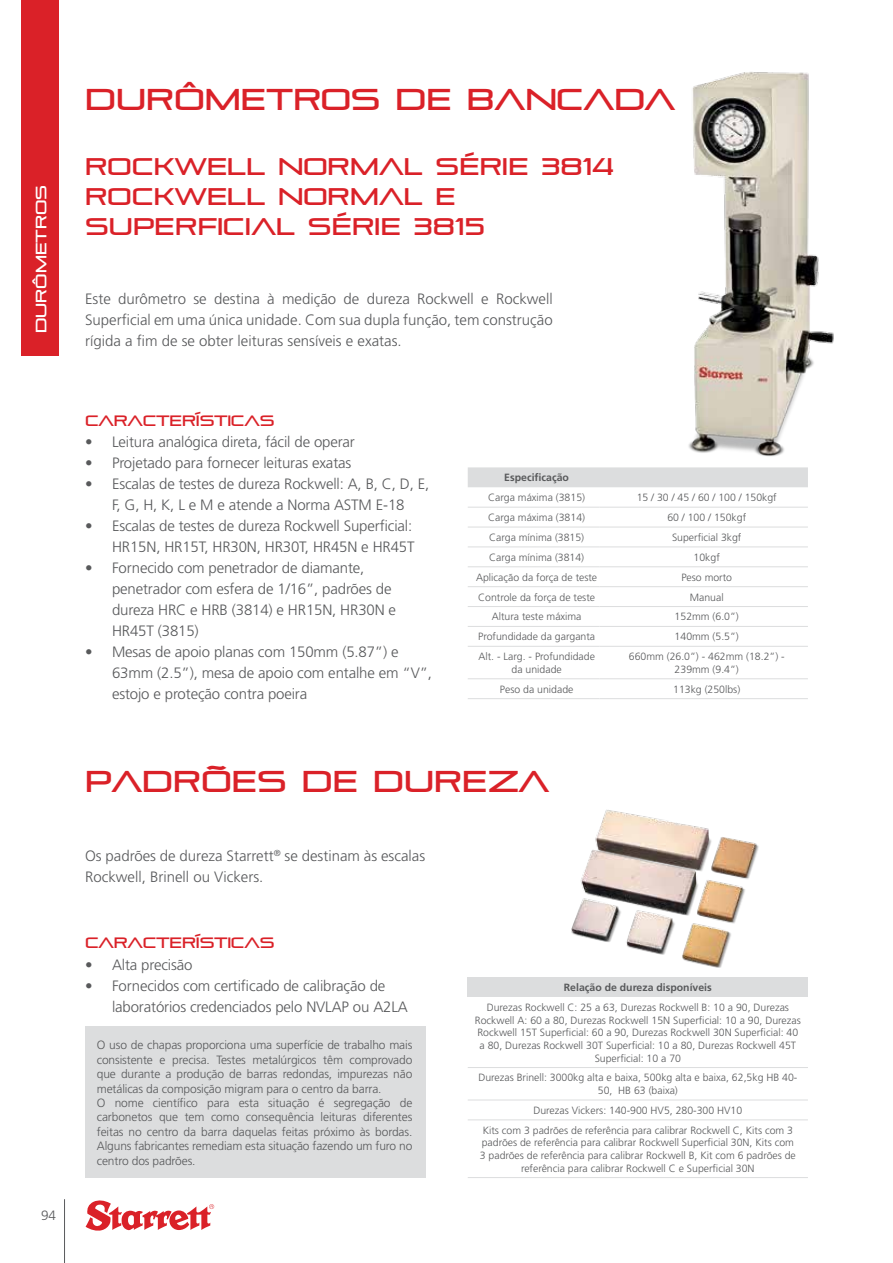
<style>
.page{position:relative;width:893px;height:1263px;background:#fff}
.page>*{position:absolute;margin:0;border:0;box-sizing:border-box;transform-origin:0 0}
.t1{font:30px "Pirulen";color:#da2128}
.t2{font:24px/30px "Pirulen";letter-spacing:.01em;color:#da2128}
.t3{font:300 15px/21px "Frutiger LT Std";letter-spacing:-.01em;color:#58595b}
.t4{font:15px "Pirulen";letter-spacing:-.01em;color:#da2128}
.t5{font:15px "Pirulen";color:#fff}
.t6{font:300 13.5px "Frutiger LT Std";color:#58595b}
.t7{font:300 12px/14.4px "Frutiger LT Std";letter-spacing:-.01em;color:#58595b}
.t8{font:300 10.5px/12.6px "Frutiger LT Std";color:#58595b;text-align:center}
.t9{font:700 10.5px "Frutiger LT Std";color:#58595b}
</style>
<div class="page">
<img style="left:688px;top:72px;width:146px;height:385px">
<img style="left:571px;top:810px;width:188px;height:158px">
<div style="left:22px;top:0;width:37px;height:356px;background:#da2128"></div>
<hr style="left:64px;top:1199px;width:1px;height:64px;background:#58595b">
<svg style="left:86px;top:1200px;width:128px;height:31px"></svg>
<div style="left:468px;top:467px;width:340px;height:20px;background:#dcddde"></div>
<hr style="left:468px;top:507px;width:132px;height:1px;background:#dcddde">
<hr style="left:600px;top:507px;width:208px;height:1px;background:#dcddde">
<hr style="left:468px;top:527px;width:132px;height:1px;background:#dcddde">
<hr style="left:600px;top:527px;width:208px;height:1px;background:#dcddde">
<hr style="left:468px;top:546px;width:132px;height:1px;background:#dcddde">
<hr style="left:600px;top:546px;width:208px;height:1px;background:#dcddde">
<hr style="left:468px;top:566px;width:132px;height:1px;background:#dcddde">
<hr style="left:600px;top:566px;width:208px;height:1px;background:#dcddde">
<hr style="left:468px;top:586px;width:132px;height:1px;background:#dcddde">
<hr style="left:600px;top:586px;width:208px;height:1px;background:#dcddde">
<hr style="left:468px;top:606px;width:132px;height:1px;background:#dcddde">
<hr style="left:600px;top:606px;width:208px;height:1px;background:#dcddde">
<hr style="left:468px;top:626px;width:132px;height:1px;background:#dcddde">
<hr style="left:600px;top:626px;width:208px;height:1px;background:#dcddde">
<hr style="left:468px;top:646px;width:132px;height:1px;background:#dcddde">
<hr style="left:600px;top:646px;width:208px;height:1px;background:#dcddde">
<hr style="left:468px;top:678px;width:132px;height:1px;background:#dcddde">
<hr style="left:600px;top:678px;width:208px;height:1px;background:#dcddde">
<hr style="left:468px;top:698px;width:132px;height:1px;background:#dcddde">
<hr style="left:600px;top:698px;width:208px;height:1px;background:#dcddde">
<div style="left:468px;top:977px;width:340px;height:20px;background:#dcddde"></div>
<hr style="left:468px;top:1067px;width:340px;height:1px;background:#dcddde">
<hr style="left:468px;top:1099px;width:340px;height:1px;background:#dcddde">
<hr style="left:468px;top:1119px;width:340px;height:1px;background:#dcddde">
<hr style="left:468px;top:1177px;width:340px;height:1px;background:#dcddde">
<div style="left:85px;top:1026px;width:340px;height:152px;background:#dcddde"></div>
<h3 class="t5" style="left:32px;top:333px;width:149px;rotate:-90deg">DURÔMETROS</h3>
<p class="t6" style="left:41px;top:1208px;width:16px">94</p>
<h1 class="t1" style="left:85px;top:81px;width:592px">DURÔMETROS DE BANCADA</h1>
<h2 class="t2" style="left:85px;top:151px;width:531px">ROCKWELL NORMAL SÉRIE 3814<br>ROCKWELL NORMAL E<br>SUPERFICIAL SÉRIE 3815</h2>
<h3 class="t3" style="left:85px;top:289px;width:469px;text-align:justify">Este durômetro se destina à medição de dureza Rockwell e Rockwell Superficial em uma única unidade. Com sua dupla função, tem construção rígida a fim de se obter leituras sensíveis e exatas.</h3>
<h3 class="t4" style="left:85px;top:411px;width:191px">CARACTERÍSTICAS</h3>
<h3 class="t3" style="left:85px;top:431px;width:271px">• Leitura analógica direta, fácil de operar</h3>
<h3 class="t3" style="left:85px;top:452px;width:268px">• Projetado para fornecer leituras exatas</h3>
<h3 class="t3" style="left:85px;top:473px;width:346px;text-align:center">• Escalas de testes de dureza Rockwell: A, B, C, D, E,<br>F, G, H, K, L e M e atende a Norma ASTM E-18</h3>
<h3 class="t3" style="left:85px;top:515px;width:331px;text-align:right">• Escalas de testes de dureza Rockwell Superficial:<br>HR15N, HR15T, HR30N, HR30T, HR45N e HR45T</h3>
<h3 class="t3" style="left:112px;top:557px;width:286px;text-indent:-27px">• Fornecido com penetrador de diamante, penetrador com esfera de 1/16”, padrões de dureza HRC e HRB (3814) e HR15N, HR30N e HR45T (3815)</h3>
<h3 class="t3" style="left:112px;top:641px;width:322px;text-indent:-27px">• Mesas de apoio planas com 150mm (5.87”) e<br>63mm (2.5”), mesa de apoio com entalhe em “V”, estojo e proteção contra poeira</h3>
<p class="t9" style="left:504px;top:471px;width:66px">Especificação</p>
<p class="t8" style="left:488px;top:491px;width:98px">Carga máxima (3815)</p>
<p class="t8" style="left:637px;top:491px;width:142px">15 / 30 / 45 / 60 / 100 / 150kgf</p>
<p class="t8" style="left:488px;top:511px;width:98px">Carga máxima (3814)</p>
<p class="t8" style="left:667px;top:511px;width:80px">60 / 100 / 150kgf</p>
<p class="t8" style="left:489px;top:531px;width:97px">Carga mínima (3815)</p>
<p class="t8" style="left:672px;top:531px;width:71px">Superficial 3kgf</p>
<p class="t8" style="left:489px;top:551px;width:97px">Carga mínima (3814)</p>
<p class="t8" style="left:694px;top:551px;width:28px">10kgf</p>
<p class="t8" style="left:476px;top:571px;width:123px">Aplicação da força de teste</p>
<p class="t8" style="left:681px;top:571px;width:52px">Peso morto</p>
<p class="t8" style="left:478px;top:591px;width:118px">Controle da força de teste</p>
<p class="t8" style="left:690px;top:591px;width:35px">Manual</p>
<p class="t8" style="left:492px;top:611px;width:91px">Altura teste máxima</p>
<p class="t8" style="left:675px;top:611px;width:66px">152mm (6.0”)</p>
<p class="t8" style="left:478px;top:630px;width:119px">Profundidade da garganta</p>
<p class="t8" style="left:675px;top:630px;width:66px">140mm (5.5”)</p>
<p class="t8" style="left:478px;top:650px;width:118px">Alt. - Larg. - Profundidade da unidade</p>
<p class="t8" style="left:629px;top:650px;width:157px">660mm (26.0”) - 462mm (18.2”) -<br>239mm (9.4”)</p>
<p class="t8" style="left:500px;top:683px;width:75px">Peso da unidade</p>
<p class="t8" style="left:673px;top:683px;width:69px">113kg (250lbs)</p>
<h1 class="t1" style="left:85px;top:763px;width:466px">PADRÕES DE DUREZA</h1>
<h3 class="t3" style="left:85px;top:846px;width:342px">Os padrões de dureza Starrett<sup>®</sup> se destinam às escalas<br>Rockwell, Brinell ou Vickers.</h3>
<h3 class="t4" style="left:85px;top:934px;width:191px">CARACTERÍSTICAS</h3>
<h3 class="t3" style="left:85px;top:954px;width:109px">• Alta precisão</h3>
<h3 class="t3" style="left:112px;top:975px;width:297px;text-indent:-27px">• Fornecidos com certificado de calibração de laboratórios credenciados pelo NVLAP ou A2LA</h3>
<p class="t7" style="left:97px;top:1038px;width:317px">O uso de chapas proporciona uma superfície de trabalho mais consistente e precisa. Testes metalúrgicos têm comprovado que durante a produção de barras redondas, impurezas não metálicas da composição migram para o centro da barra.<br>O nome científico para esta situação é segregação de carbonetos que tem como consequência leituras diferentes feitas no centro da barra daquelas feitas próximo às bordas.<br>Alguns fabricantes remediam esta situação fazendo um furo no centro dos padrões.</p>
<p class="t9" style="left:564px;top:981px;width:150px">Relação de dureza disponíveis</p>
<p class="t8" style="left:475px;top:1001px;width:327px">Durezas Rockwell C: 25 a 63, Durezas Rockwell B: 10 a 90, Durezas Rockwell A: 60 a 80, Durezas Rockwell 15N Superficial: 10 a 90, Durezas Rockwell 15T Superficial: 60 a 90, Durezas Rockwell 30N Superficial: 40 a 80, Durezas Rockwell 30T Superficial: 10 a 80, Durezas Rockwell 45T Superficial: 10 a 70</p>
<p class="t8" style="left:478px;top:1072px;width:320px">Durezas Brinell: 3000kg alta e baixa, 500kg alta e baixa, 62,5kg HB 40-<br>50, HB 63 (baixa)</p>
<p class="t8" style="left:483px;top:1100px;width:312px;line-height:20px">Durezas Vickers: 140-900 HV5, 280-300 HV10<br>Kits com 3 padrões de referência para calibrar Rockwell C, Kits com 3</p>
<p class="t8" style="left:480px;top:1136px;width:318px">padrões de referência para calibrar Rockwell Superficial 30N, Kits com<br>3 padrões de referência para calibrar Rockwell B, Kit com 6 padrões de referência para calibrar Rockwell C e Superficial 30N</p>
</div>
